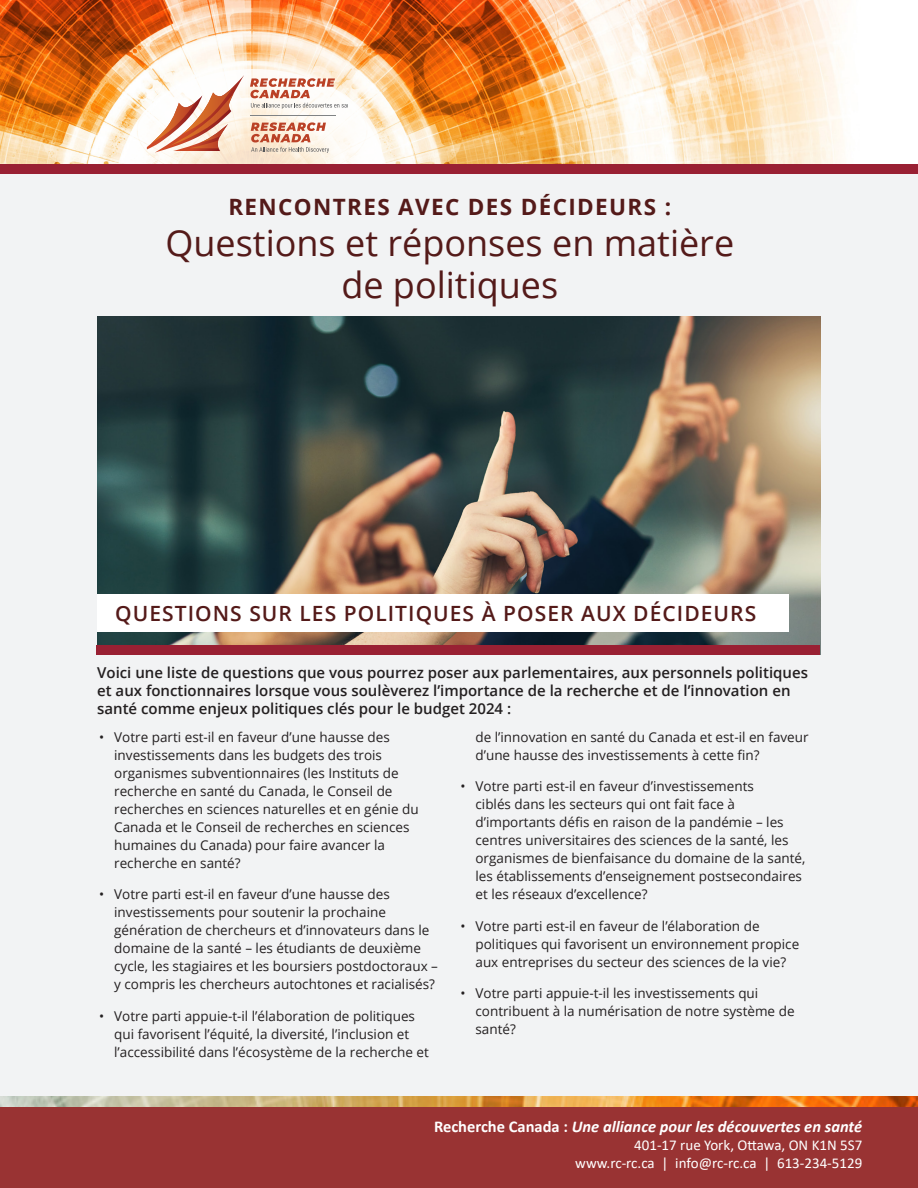
<style>
.page{position:relative;width:918px;height:1188px;background:#fff}
.page>*{position:absolute;margin:0;border:0;box-sizing:border-box;transform-origin:0 0}
.t1{font:36px/42px "Open Sans";color:#541a19;text-align:center}
.t2{font:700 22.5px "Open Sans";letter-spacing:.06em;color:#541a19}
.t3{font:600 21px "Open Sans";letter-spacing:.05em;color:#541a19}
.t4{font:italic 700 16.5px "Calibri";color:#fff}
.t5{font:600 15px/18px "Open Sans";color:#231f20}
.t6{font:15px "Calibri";color:#fff}
.t7{font:13.5px/18px "Open Sans";color:#231f20}
.s1{font-style:normal}
</style>
<div class="page">
<img style="left:0;top:0;width:844px;height:164px">
<svg style="left:125px;top:69px;width:257px;height:177px;fill:#fefbf6"></svg>
<div style="left:0;top:174px;width:918px;height:936px;background:#f2f3f4"></div>
<img style="left:97px;top:316px;width:723px;height:329px">
<div style="left:97px;top:594px;width:691px;height:38px;background:#fff"></div>
<div style="left:0;top:164px;width:918px;height:10px;background:#992033"></div>
<div style="left:97px;top:645px;width:723px;height:9px;background:#992033"></div>
<div style="left:1px;top:1106px;width:917px;height:82px;background:#933"></div>
<img style="left:1px;top:1097px;width:917px;height:9px">
<svg style="left:147px;top:75px;width:97px;height:78px"></svg>
<svg style="left:251px;top:122px;width:78px;height:31px;background:#e2b8a5"></svg>
<svg style="left:250px;top:78px;width:98px;height:31px"></svg>
<hr style="left:251px;top:115px;width:85px;height:1px;background:#808385">
<p class="t2" style="left:228px;top:191px;width:444px">RENCONTRES AVEC DES DÉCIDEURS :</p>
<p class="t1" style="left:165px;top:221px;width:570px">Questions et réponses en matière de politiques</p>
<p class="t3" style="left:115px;top:599px;width:643px">QUESTIONS SUR LES POLITIQUES À POSER AUX DÉCIDEURS</p>
<p class="t5" style="left:97px;top:664px;width:712px">Voici une liste de questions que vous pourrez poser aux parlementaires, aux personnels politiques et aux fonctionnaires lorsque vous soulèverez l’importance de la recherche et de l’innovation en santé comme enjeux politiques clés pour le budget 2024 :</p>
<p class="t7" style="left:114px;top:727px;width:306px;text-indent:-15px">• Votre parti est-il en faveur d’une hausse des investissements dans les budgets des trois organismes subventionnaires (les Instituts de recherche en santé du Canada, le Conseil de recherches en sciences naturelles et en génie du Canada et le Conseil de recherches en sciences humaines du Canada) pour faire avancer la recherche en santé?</p>
<p class="t7" style="left:114px;top:885px;width:325px;text-indent:-15px">• Votre parti est-il en faveur d’une hausse des investissements pour soutenir la prochaine génération de chercheurs et d’innovateurs dans le domaine de la santé – les étudiants de deuxième cycle, les stagiaires et les boursiers postdoctoraux – y compris les chercheurs autochtones et racialisés?</p>
<p class="t7" style="left:114px;top:1006px;width:316px;text-indent:-15px">• Votre parti appuie-t-il l’élaboration de politiques qui favorisent l’équité, la diversité, l’inclusion et l’accessibilité dans l’écosystème de la recherche et</p>
<p class="t7" style="left:476px;top:727px;width:335px">de l’innovation en santé du Canada et est-il en faveur d’une hausse des investissements à cette fin?</p>
<p class="t7" style="left:476px;top:777px;width:331px;text-indent:-15px">• Votre parti est-il en faveur d’investissements<br>ciblés dans les secteurs qui ont fait face à d’importants défis en raison de la pandémie – les centres universitaires des sciences de la santé, les organismes de bienfaisance du domaine de la santé, les établissements d’enseignement postsecondaires et les réseaux d’excellence?</p>
<p class="t7" style="left:476px;top:916px;width:325px;text-indent:-15px">• Votre parti est-il en faveur de l’élaboration de politiques qui favorisent un environnement propice aux entreprises du secteur des sciences de la vie?</p>
<p class="t7" style="left:476px;top:984px;width:321px;text-indent:-15px">• Votre parti appuie-t-il les investissements qui contribuent à la numérisation de notre système de santé?</p>
<p class="t4" style="left:434px;top:1115px;width:430px"><span class="s1">Recherche Canada :</span> Une alliance pour les découvertes en santé</p>
<p class="t6" style="left:634px;top:1135px;width:230px">401-17 rue York, Ottawa, ON K1N 5S7</p>
<p class="t6" style="left:575px;top:1153px;width:289px">www.rc-rc.ca | info@rc-rc.ca | 613-234-5129</p>
</div>
